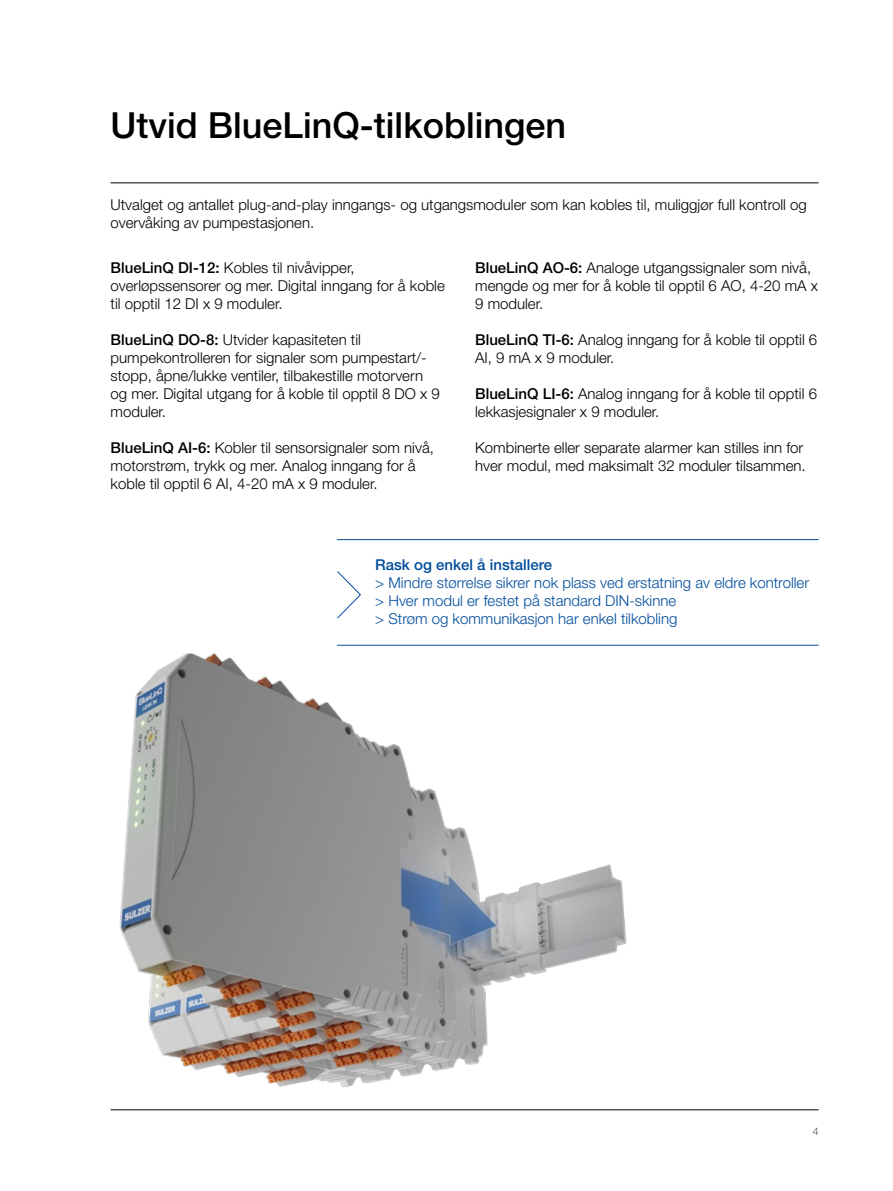
<style>
.page{position:relative;width:893px;height:1191px;background:#fff}
.page>*{position:absolute;margin:0;border:0;box-sizing:border-box;transform-origin:0 0}
.t1{font:500 36px "Helvetica Neue LT Pro";color:#000}
.Body_text{font:300 15px/18px "Helvetica Neue LT Pro";color:#000}
.Highlight{font:300 15px/18px "Helvetica Neue LT Pro";color:#004d9d}
.t2{font:100 10.5px "Helvetica Neue LT Pro";color:#000}
.s1{font-weight:500}
</style>
<div class="page">
<hr style="left:111px;top:183px;width:708px;height:1px;background:#000">
<img style="left:110px;top:644px;width:573px;height:467px">
<hr style="left:337px;top:539px;width:482px;height:1px;background:#004d9d">
<hr style="left:337px;top:645px;width:482px;height:1px;background:#004d9d">
<svg style="left:337px;top:571px;width:24px;height:48px"></svg>
<hr style="left:111px;top:1109px;width:708px;height:1px;background:#000">
<p class="t1" style="left:111px;top:103px;width:457px">Utvid BlueLinQ-tilkoblingen</p>
<p class="Body_text" style="left:111px;top:195px;width:698px">Utvalget og antallet plug-and-play inngangs- og utgangsmoduler som kan kobles til, muliggjør full kontroll og overvåking av pumpestasjonen.</p>
<p class="Body_text" style="left:475px;top:258px;width:344px"><span class="s1">BlueLinQ AO-6:</span> Analoge utgangssignaler som nivå, mengde og mer for å koble til opptil 6 AO, 4-20 mA x<br>9 moduler.</p>
<p class="Body_text" style="left:475px;top:330px;width:344px"><span class="s1">BlueLinQ TI-6:</span> Analog inngang for å koble til opptil 6<br>AI, 9 mA x 9 moduler.</p>
<p class="Body_text" style="left:475px;top:384px;width:343px"><span class="s1">BlueLinQ LI-6:</span> Analog inngang for å koble til opptil 6 lekkasjesignaler x 9 moduler.</p>
<p class="Body_text" style="left:475px;top:438px;width:332px">Kombinerte eller separate alarmer kan stilles inn for hver modul, med maksimalt 32 moduler tilsammen.</p>
<p class="Body_text" style="left:111px;top:258px;width:336px"><span class="s1">BlueLinQ DI-12:</span> Kobles til nivåvipper, overløpssensorer og mer. Digital inngang for å koble til opptil 12 DI x 9 moduler.</p>
<p class="Body_text" style="left:111px;top:330px;width:331px"><span class="s1">BlueLinQ DO-8:</span> Utvider kapasiteten til pumpekontrolleren for signaler som pumpestart/- stopp, åpne/lukke ventiler, tilbakestille motorvern og mer. Digital utgang for å koble til opptil 8 DO x 9 moduler.</p>
<p class="Body_text" style="left:111px;top:438px;width:325px"><span class="s1">BlueLinQ AI-6:</span> Kobler til sensorsignaler som nivå, motorstrøm, trykk og mer. Analog inngang for å koble til opptil 6 AI, 4-20 mA x 9 moduler.</p>
<p class="Highlight" style="left:375px;top:555px;width:435px"><span class="s1">Rask og enkel å installere<br></span>&gt; Mindre størrelse sikrer nok plass ved erstatning av eldre kontroller &gt; Hver modul er festet på standard DIN-skinne<br>&gt; Strøm og kommunikasjon har enkel tilkobling</p>
<p class="t2" style="left:813px;top:1124px;width:7px">4</p>
</div>
